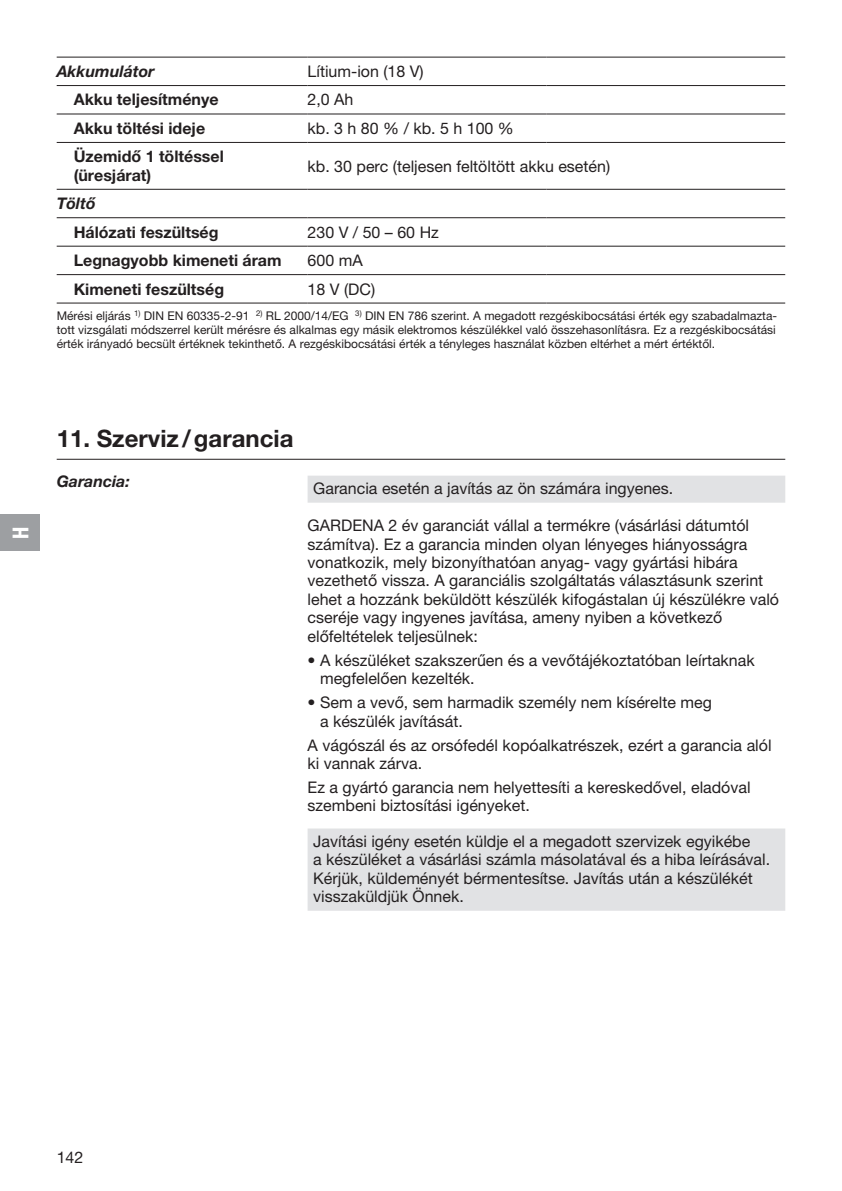
<style>
.page{position:relative;width:842px;height:1191px;background:#fff}
.page>*{position:absolute;margin:0;border:0;box-sizing:border-box;transform-origin:0 0}
.t1{font:700 24px "GARDENA Pro";color:#231f20}
.t2{font:22px "GARDENA Pro Bo Cond";color:#fff}
.t3{font:16px/18.4px "GARDENA Pro";color:#231f20}
.t4{font:700 16px/18.4px "GARDENA Pro";color:#231f20}
.t5{font:italic 700 16px "GARDENA Pro";color:#231f20}
.t6{font:12px/14px "GARDENA Pro";color:#231f20;text-align:justify}
</style>
<div class="page">
<hr style="left:57px;top:303px;width:251px;height:1px;background:#231f20">
<hr style="left:308px;top:303px;width:238px;height:1px;background:#231f20">
<hr style="left:546px;top:303px;width:239px;height:1px;background:#231f20">
<hr style="left:57px;top:57px;width:251px;height:1px;background:#231f20">
<hr style="left:308px;top:57px;width:238px;height:1px;background:#231f20">
<hr style="left:546px;top:57px;width:239px;height:1px;background:#231f20">
<hr style="left:57px;top:114px;width:251px;height:1px;background:#231f20">
<hr style="left:308px;top:114px;width:238px;height:1px;background:#231f20">
<hr style="left:546px;top:114px;width:239px;height:1px;background:#231f20">
<hr style="left:57px;top:142px;width:251px;height:1px;background:#231f20">
<hr style="left:308px;top:142px;width:238px;height:1px;background:#231f20">
<hr style="left:546px;top:142px;width:239px;height:1px;background:#231f20">
<hr style="left:57px;top:189px;width:251px;height:1px;background:#231f20">
<hr style="left:308px;top:189px;width:238px;height:1px;background:#231f20">
<hr style="left:546px;top:189px;width:239px;height:1px;background:#231f20">
<hr style="left:57px;top:217px;width:251px;height:1px;background:#231f20">
<hr style="left:308px;top:217px;width:238px;height:1px;background:#231f20">
<hr style="left:546px;top:217px;width:239px;height:1px;background:#231f20">
<hr style="left:57px;top:246px;width:251px;height:1px;background:#231f20">
<hr style="left:308px;top:246px;width:238px;height:1px;background:#231f20">
<hr style="left:546px;top:246px;width:239px;height:1px;background:#231f20">
<hr style="left:57px;top:274px;width:251px;height:1px;background:#231f20">
<hr style="left:308px;top:274px;width:238px;height:1px;background:#231f20">
<hr style="left:546px;top:274px;width:239px;height:1px;background:#231f20">
<hr style="left:57px;top:85px;width:251px;height:1px;background:#231f20">
<hr style="left:308px;top:85px;width:238px;height:1px;background:#231f20">
<hr style="left:546px;top:85px;width:239px;height:1px;background:#231f20">
<svg style="left:308px;top:475px;width:477px;height:435px"></svg>
<hr style="left:57px;top:459px;width:728px;height:1px;background:#231f20">
<div style="left:0;top:514px;width:40px;height:36px;background:#9d9fa2"></div>
<p class="t5" style="left:57px;top:61px;width:99px">Akkumulátor</p>
<p class="t3" style="left:308px;top:62px;width:118px">Lítium-ion (18 V)</p>
<p class="t4" style="left:74px;top:90px;width:146px">Akku teljesítménye</p>
<p class="t3" style="left:308px;top:90px;width:47px">2,0 Ah</p>
<p class="t4" style="left:74px;top:119px;width:133px">Akku töltési ideje</p>
<p class="t3" style="left:308px;top:119px;width:208px">kb. 3 h 80 % / kb. 5 h 100 %</p>
<p class="t4" style="left:74px;top:147px;width:152px">Üzemidő 1 töltéssel (üresjárat)</p>
<p class="t3" style="left:308px;top:156px;width:304px">kb. 30 perc (teljesen feltöltött akku esetén)</p>
<p class="t5" style="left:57px;top:194px;width:40px">Töltő</p>
<p class="t4" style="left:74px;top:222px;width:146px">Hálózati feszültség</p>
<p class="t3" style="left:308px;top:222px;width:133px">230 V / 50 – 60 Hz</p>
<p class="t4" style="left:74px;top:251px;width:209px">Legnagyobb kimeneti áram</p>
<p class="t3" style="left:308px;top:251px;width:57px">600 mA</p>
<p class="t4" style="left:74px;top:279px;width:152px">Kimeneti feszültség</p>
<p class="t3" style="left:308px;top:279px;width:69px">18 V (DC)</p>
<p class="t6" style="left:57px;top:309px;width:722px">Mérési eljárás <sup>1)</sup> DIN EN 60335-2-91 <sup>2)</sup> RL 2000/14/EG <sup>3)</sup> DIN EN 786 szerint. A megadott rezgéskibocsátási érték egy szabadalmazta&shy;tott vizsgálati módszerrel került mérésre és alkalmas egy másik elektromos készülékkel való összehasonlításra. Ez a rezgéskibocsátási érték irányadó becsült értéknek tekinthető. A rezgéskibocsátási érték a tényleges használat közben eltérhet a mért értéktől.</p>
<h2 class="t2" style="left:7px;top:538px;width:14px;rotate:-90deg">H</h2>
<h1 class="t1" style="left:57px;top:424px;width:238px">11. Szerviz/garancia</h1>
<p class="t5" style="left:57px;top:471px;width:75px">Garancia:</p>
<p class="t3" style="left:313px;top:479px;width:362px">Garancia esetén a javítás az ön számára ingyenes.</p>
<p class="t3" style="left:308px;top:516px;width:473px">GARDENA 2 év garanciát vállal a termékre (vásárlási dátumtól számítva). Ez a garancia minden olyan lényeges hiányosságra vonatkozik, mely bizonyíthatóan anyag- vagy gyártási hibára vezethető vissza. A garanciális szolgáltatás választásunk szerint lehet a hozzánk beküldött készülék kifogástalan új készülékre való cseréje vagy ingyenes javítása, ameny nyiben a következő előfeltételek teljesülnek:</p>
<p class="t3" style="left:320px;top:650px;width:436px;text-indent:-12px">• A készüléket szakszerűen és a vevőtájékoztatóban leírtaknak megfelelően kezelték.</p>
<p class="t3" style="left:320px;top:693px;width:393px;text-indent:-12px">• Sem a vevő, sem harmadik személy nem kísérelte meg a készülék javítását.</p>
<p class="t3" style="left:308px;top:735px;width:465px">A vágószál és az orsófedél kopóalkatrészek, ezért a garancia alól ki vannak zárva.</p>
<p class="t3" style="left:308px;top:778px;width:444px">Ez a gyártó garancia nem helyettesíti a kereskedővel, eladóval szembeni biztosítási igényeket.</p>
<p class="t3" style="left:313px;top:832px;width:458px">Javítási igény esetén küldje el a megadott szervizek egyikébe<br>a készüléket a vásárlási számla másolatával és a hiba leírásával.<br>Kérjük, küldeményét bérmentesítse. Javítás után a készülékét visszaküldjük Önnek.</p>
<p class="t3" style="left:57px;top:1147px;width:28px">142</p>
</div>
